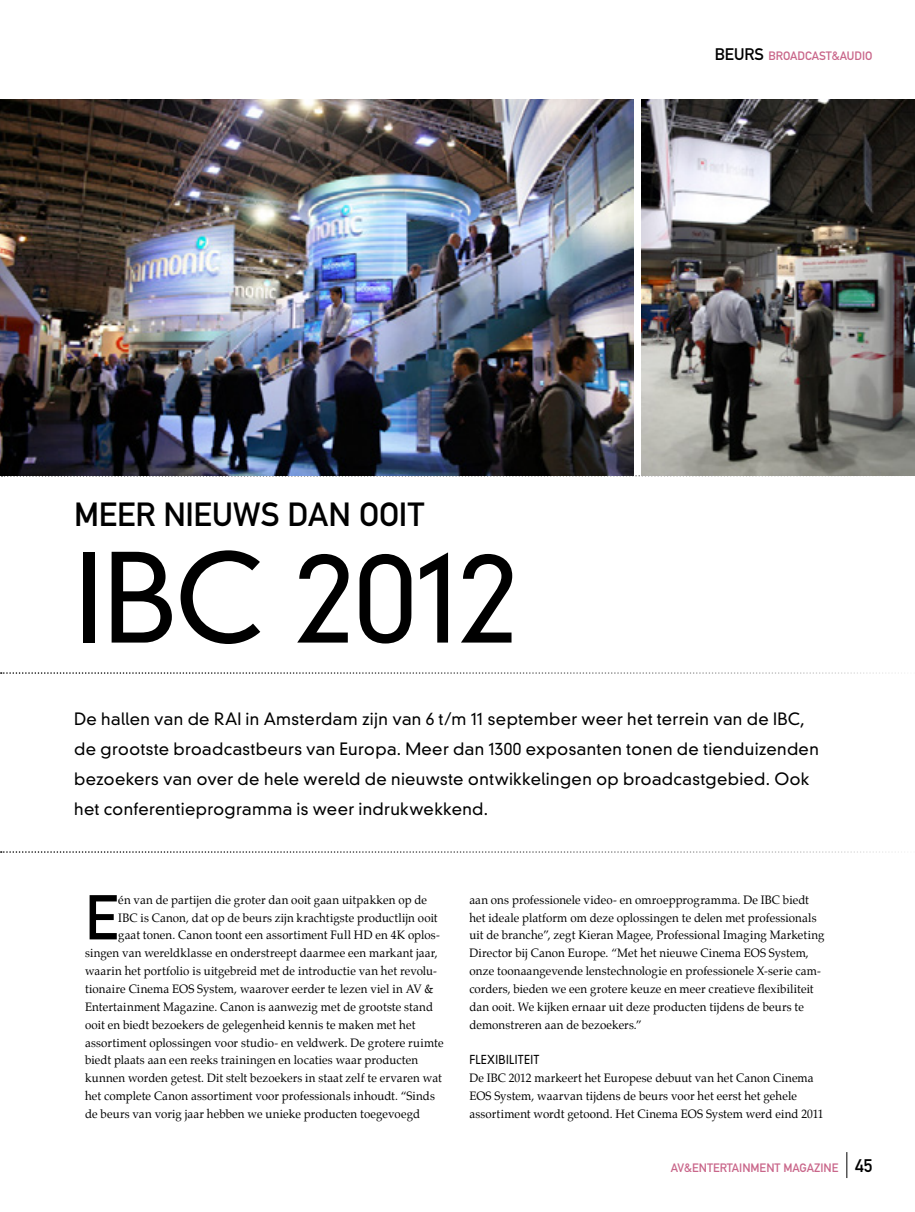
<style>
.page{position:relative;width:915px;height:1212px;background:#fff}
.page>*{position:absolute;margin:0;border:0;box-sizing:border-box;transform-origin:0 0}
.t1{font:300 119.4px "DIN Neuzeit Grotesk";color:#000}
.t2{font:62.1px "DIN Mittelschrift";color:#000;scale:.96 1}
.t3{font:33px "DIN Mittelschrift";letter-spacing:-.005em;color:#000}
.t4{font:300 16.5px/30px "DIN Neuzeit Grotesk";letter-spacing:.02em;color:#000}
.t5{font:12px/17.9px "Palatino";letter-spacing:.01em;color:#000;scale:.96 1}
.t6{font:12px "DIN Mittelschrift";color:#c9668a}
.t7{font:300 12px "DIN Neuzeit Grotesk";letter-spacing:.02em;color:#000;scale:.96 1}
.s1{font-size:16.5px;color:#000}
.s2{font-size:18px;color:#000}
</style>
<div class="page">
<svg style="left:846px;top:1152px;width:1px;height:26px"></svg>
<svg style="left:1px;top:672px;width:901px;height:2px"></svg>
<svg style="left:1px;top:851px;width:898px;height:2px"></svg>
<svg style="left:1px;top:475px;width:914px;height:1px"></svg>
<img style="left:0;top:100px;width:632px;height:375px">
<img style="left:641px;top:100px;width:273px;height:375px">
<h3 class="t3" style="left:74px;top:495px;width:21px">MEE</h3>
<h3 class="t3" style="left:135px;top:495px;width:290px">R NIEUWS DAN OOIT</h3>
<h1 class="t1" style="left:74px;top:527px;width:447px">IBC 2012</h1>
<p class="t6" style="left:714px;top:49px;width:159px"><span class="s1">BEURS</span> BROADCAST&amp;AUDIO</p>
<p class="t4" style="left:74px;top:704px;width:746px">De hallen van de RAI in Amsterdam zijn van 6 t/m 11 september weer het terrein van de IBC, de grootste broadcastbeurs van Europa. Meer dan 1300 exposanten tonen de tienduizenden bezoekers van over de hele wereld de nieuwste ontwikkelingen op broadcastgebied. Ook het conferentieprogramma is weer indrukwekkend.</p>
<h2 class="t2" style="left:85px;top:881px;width:36px">E</h2>
<p class="t5" style="left:118px;top:890px;width:323px">én van de partijen die groter dan ooit gaan uitpakken op de</p>
<p class="t5" style="left:118px;top:908px;width:334px">IBC is Canon, dat op de beurs zijn krachtigste productlijn ooit</p>
<p class="t5" style="left:118px;top:926px;width:336px">gaat tonen. Canon toont een assortiment Full HD en 4K oplos-</p>
<p class="t5" style="left:85px;top:944px;width:369px">singen van wereldklasse en onderstreept daarmee een markant jaar,</p>
<p class="t5" style="left:85px;top:962px;width:368px">waarin het portfolio is uitgebreid met de introductie van het revolu-</p>
<p class="t5" style="left:85px;top:980px;width:364px">tionaire Cinema EOS System, waarover eerder te lezen viel in AV &amp;</p>
<p class="t5" style="left:85px;top:998px;width:364px">Entertainment Magazine. Canon is aanwezig met de grootste stand</p>
<p class="t5" style="left:85px;top:1015px;width:345px">ooit en biedt bezoekers de gelegenheid kennis te maken met het</p>
<p class="t5" style="left:85px;top:1033px;width:375px">assortiment oplossingen voor studio- en veldwerk. De grotere ruimte</p>
<p class="t5" style="left:85px;top:1051px;width:348px">biedt plaats aan een reeks trainingen en locaties waar producten</p>
<p class="t5" style="left:85px;top:1069px;width:373px">kunnen worden getest. Dit stelt bezoekers in staat zelf te ervaren wat</p>
<p class="t5" style="left:85px;top:1087px;width:366px">het complete Canon assortiment voor professionals inhoudt. “Sinds</p>
<p class="t5" style="left:85px;top:1105px;width:350px">de beurs van vorig jaar hebben we unieke producten toegevoegd</p>
<p class="t5" style="left:469px;top:890px;width:371px">aan ons professionele video- en omroepprogramma. De IBC biedt het ideale platform om deze oplossingen te delen met professionals uit de branche”, zegt Kieran Magee, Professional Imaging Marketing Director bij Canon Europe. “Met het nieuwe Cinema EOS System, onze toonaangevende lenstechnologie en professionele X-serie cam&shy;corders, bieden we een grotere keuze en meer creatieve flexibiliteit dan ooit. We kijken ernaar uit deze producten tijdens de beurs te demonstreren aan de bezoekers.”</p>
<p class="t7" style="left:469px;top:1053px;width:74px">Flexibiliteit</p>
<p class="t5" style="left:469px;top:1069px;width:370px">De IBC 2012 markeert het Europese debuut van het Canon Cinema<br>EOS System, waarvan tijdens de beurs voor het eerst het gehele assortiment wordt getoond. Het Cinema EOS System werd eind 2011</p>
<p class="t6" style="left:670px;top:1161px;width:203px">AV&amp;ENTERTAINMENT MAGAZINE <span class="s2">45</span></p>
</div>
